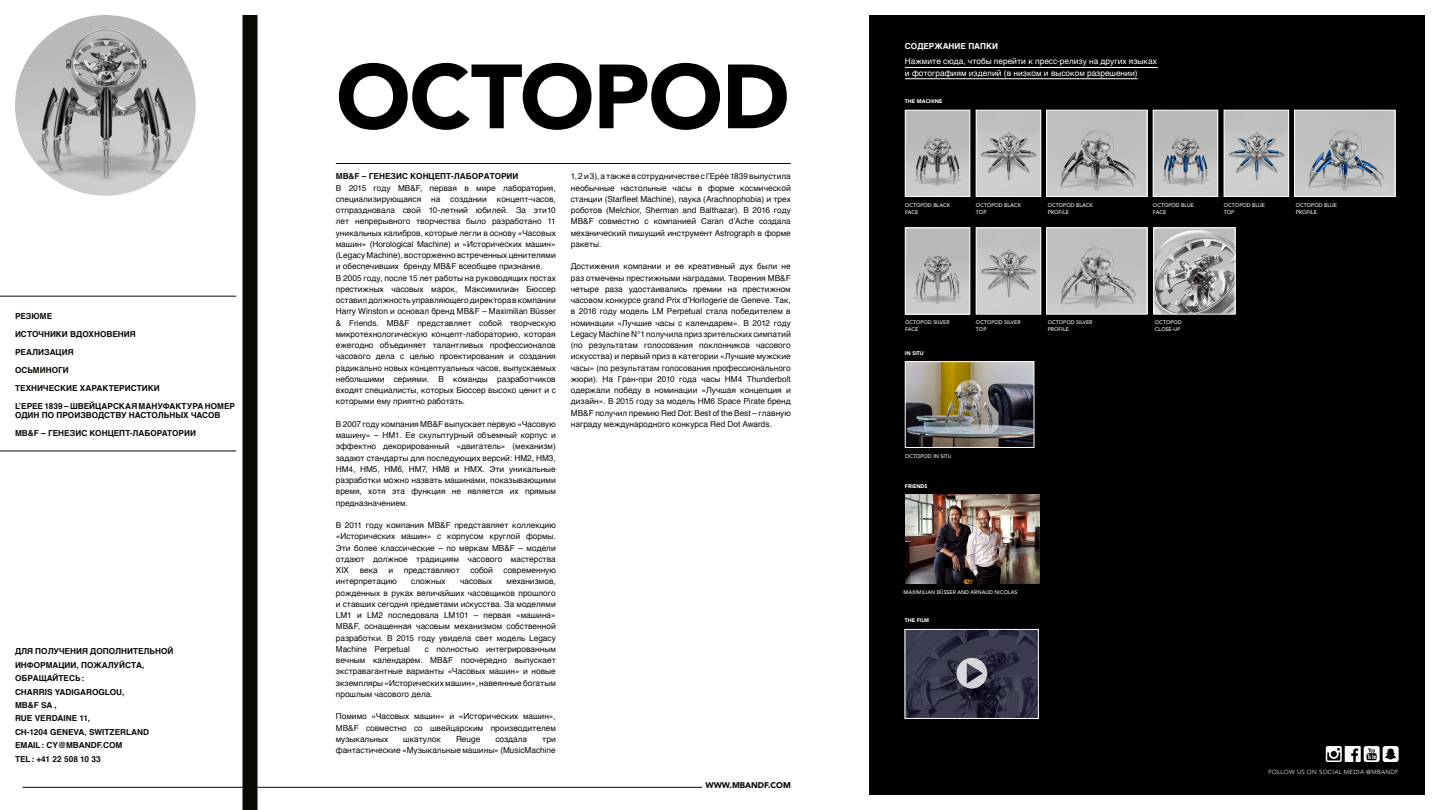
<style>
.page{position:relative;width:1440px;height:810px;background:#fff}
.page>*{position:absolute;margin:0;border:0;box-sizing:border-box;transform-origin:0 0}
.t1{font:900 90px "Avenir";letter-spacing:-.015em;color:#000}
.t2{font:8.25px/11.2px "Helvetica";color:#0b0904;text-align:justify}
.t3{font:700 8.25px/13.5px "Helvetica";color:#0b0904}
.t4{font:8.25px/11.2px "Helvetica";color:#fff}
.t5{font:700 8.25px "Helvetica";color:#fff}
.t6{font:900 8.25px "Avenir";color:#000}
.t7{font:300 6px "Avenir";letter-spacing:.05em;color:#fff}
.t8{font:500 5.25px/6.8px "Avenir LT Std";color:#fff}
.t9{font:900 5.25px "Avenir LT Std";color:#fff}
</style>
<div class="page">
<hr style="left:22px;top:787px;width:680px;height:1px;background:#0b0904">
<hr style="left:336px;top:163px;width:455px;height:1px;background:#0b0904">
<img style="left:15px;top:15px;width:181px;height:181px;border-radius:90px">
<div style="left:242px;top:15px;width:15px;height:795px;background:#0b0904"></div>
<hr style="left:0;top:296px;width:236px;height:1px;background:#0b0904">
<hr style="left:0;top:451px;width:236px;height:1px;background:#0b0904">
<div style="left:869px;top:15px;width:556px;height:780px;background:#000"></div>
<div style="left:1383px;top:746px;width:16px;height:16px;background:#fff;border-radius:3px"></div>
<svg style="left:1385px;top:749px;width:11px;height:10px"></svg>
<svg style="left:1326px;top:746px;width:35px;height:16px"></svg>
<svg style="left:1364px;top:746px;width:16px;height:16px"></svg>
<svg style="left:1367px;top:748px;width:10px;height:12px"></svg>
<hr style="left:905px;top:67px;width:253px;height:1px;background:#fff">
<hr style="left:905px;top:79px;width:233px;height:1px;background:#fff">
<img style="left:1048px;top:112px;width:97px;height:83px">
<div style="left:1046px;top:110px;width:101px;height:87px;border:1px solid #fff"></div>
<img style="left:1048px;top:230px;width:97px;height:82px">
<div style="left:1046px;top:228px;width:101px;height:86px;border:1px solid #fff"></div>
<img style="left:1156px;top:230px;width:77px;height:82px">
<div style="left:1154px;top:228px;width:81px;height:86px;border:1px solid #fff"></div>
<img style="left:1296px;top:112px;width:97px;height:83px">
<div style="left:1294px;top:110px;width:101px;height:87px;border:1px solid #fff"></div>
<img style="left:907px;top:631px;width:130px;height:86px">
<div style="left:905px;top:629px;width:134px;height:90px;border:1px solid #fff"></div>
<svg style="left:957px;top:658px;width:30px;height:31px"></svg>
<img style="left:905px;top:494px;width:135px;height:89px">
<img style="left:907px;top:112px;width:61px;height:83px">
<div style="left:905px;top:110px;width:65px;height:87px;border:1px solid #fff"></div>
<img style="left:907px;top:363px;width:125px;height:83px">
<div style="left:905px;top:361px;width:129px;height:87px;border:1px solid #fff"></div>
<img style="left:907px;top:230px;width:61px;height:82px">
<div style="left:905px;top:228px;width:65px;height:86px;border:1px solid #fff"></div>
<img style="left:1155px;top:112px;width:61px;height:83px">
<div style="left:1153px;top:110px;width:65px;height:87px;border:1px solid #fff"></div>
<img style="left:978px;top:112px;width:61px;height:83px">
<div style="left:976px;top:110px;width:65px;height:87px;border:1px solid #fff"></div>
<img style="left:978px;top:230px;width:61px;height:82px">
<div style="left:976px;top:228px;width:65px;height:86px;border:1px solid #fff"></div>
<img style="left:1226px;top:112px;width:61px;height:83px">
<div style="left:1224px;top:110px;width:65px;height:87px;border:1px solid #fff"></div>
<p class="t3" style="left:15px;top:307px;width:221px;line-height:18px">РЕЗЮМЕ<br>ИСТОЧНИКИ ВДОХНОВЕНИЯ<br>РЕАЛИЗАЦИЯ<br>ОСЬМИНОГИ<br>ТЕХНИЧЕСКИЕ ХАРАКТЕРИСТИКИ<br>L’EPEE 1839 – ШВЕЙЦАРСКАЯ МАНУФАКТУРА НОМЕР</p>
<p class="t3" style="left:15px;top:406px;width:207px;line-height:18px">ОДИН ПО ПРОИЗВОДСТВУ НАСТОЛЬНЫХ ЧАСОВ<br>MB&amp;F – ГЕНЕЗИС КОНЦЕПТ-ЛАБОРАТОРИИ</p>
<p class="t3" style="left:15px;top:644px;width:160px">ДЛЯ ПОЛУЧЕНИЯ ДОПОЛНИТЕЛЬНОЙ<br>ИНФОРМАЦИИ, ПОЖАЛУЙСТА,<br>ОБРАЩАЙТЕСЬ:<br>CHARRIS YADIGAROGLOU,<br>MB&amp;F SA ,<br>RUE VERDAINE 11,<br>CH-1204 GENEVA, SWITZERLAND<br>EMAIL: CY@MBANDF.COM<br>TEL: +41 22 508 10 33</p>
<h1 class="t1" style="left:336px;top:20px;width:456px">OCTOPOD</h1>
<p class="t3" style="left:336px;top:170px;width:184px">MB&amp;F – ГЕНЕЗИС КОНЦЕПТ-ЛАБОРАТОРИИ</p>
<p class="t2" style="left:336px;top:182px;width:222px;text-align:left">В 2015 году MB&amp;F, первая в мире лаборатория, специализирующаяся на создании концепт-часов, отпраздновала свой 10-летний юбилей. За эти10 лет непрерывного творчества было разработано 11 уникальных калибров, которые легли в основу «Часовых машин» (Horological Machine) и «Исторических машин» (Legacy Machine), восторженно встреченных ценителями и обеспечивших бренду MB&amp;F всеобщее признание.<br>В 2005 году, после 15 лет работы на руководящих постах престижных часовых марок, Максимилиан Бюссер оставил должность управляющего директора в компании Harry Winston и основал бренд MB&amp;F – Maximilian Büsser &amp; Friends. MB&amp;F представляет собой творческую микротехнологическую концепт-лабораторию, которая ежегодно объединяет талантливых профессионалов часового дела с целью проектирования и создания радикально новых концептуальных часов, выпускаемых небольшими сериями. В команды разработчиков входят специалисты, которых Бюссер высоко ценит и с которыми ему приятно работать.</p>
<p class="t2" style="left:336px;top:419px;width:221px">В 2007 году компания MB&amp;F выпускает первую «Часовую машину» – HM1. Ее скульптурный объемный корпус и эффектно декорированный «двигатель» (механизм) задают стандарты для последующих версий: HM2, HM3, HM4, HM5, HM6, HM7, HM8 и HMX. Эти уникальные разработки можно назвать машинами, показывающими время, хотя эта функция не является их прямым предназначением.</p>
<p class="t2" style="left:336px;top:520px;width:221px">В 2011 году компания MB&amp;F представляет коллекцию «Исторических машин» с корпусом круглой формы.<br>Эти более классические – по меркам MB&amp;F – модели отдают должное традициям часового мастерства XIX</p>
<p class="t2" style="left:360px;top:565px;width:20px">века</p>
<p class="t2" style="left:388px;top:565px;width:6px">и</p>
<p class="t2" style="left:404px;top:565px;width:58px">представляют</p>
<p class="t2" style="left:470px;top:565px;width:24px">собой</p>
<p class="t2" style="left:504px;top:565px;width:54px">современную</p>
<p class="t2" style="left:336px;top:576px;width:63px">интерпретацию</p>
<p class="t2" style="left:411px;top:576px;width:36px">сложных</p>
<p class="t2" style="left:460px;top:576px;width:34px">часовых</p>
<p class="t2" style="left:336px;top:576px;width:221px;text-indent:171px">механизмов, рожденных в руках величайших часовщиков прошлого и ставших сегодня предметами искусства. За моделями LM1 и LM2 последовала LM101 – первая «машина» MB&amp;F, оснащенная часовым механизмом собственной разработки. В 2015 году увидела свет модель Legacy Machine Perpetual</p>
<p class="t2" style="left:336px;top:644px;width:221px;text-indent:89px">с полностью интегрированным вечным календарем. MB&amp;F поочередно выпускает экстравагантные варианты «Часовых машин» и новые экземпляры «Исторических машин», навеянные богатым прошлым часового дела.</p>
<p class="t2" style="left:336px;top:711px;width:221px">Помимо «Часовых машин» и «Исторических машин», MB&amp;F совместно со швейцарским производителем музыкальных</p>
<p class="t2" style="left:403px;top:734px;width:39px">шкатулок</p>
<p class="t2" style="left:456px;top:734px;width:26px">Reuge</p>
<p class="t2" style="left:495px;top:734px;width:33px">создала</p>
<p class="t2" style="left:336px;top:734px;width:221px;text-align:right">три<br>фантастические «Музыкальные машины» (MusicMachine</p>
<p class="t2" style="left:571px;top:171px;width:221px">1, 2 и 3), а также в сотрудничестве с l’Epée 1839 выпустила необычные настольные часы в форме космической станции (Starfleet Machine), паука (Arachnophobia) и трех роботов (Melchior, Sherman and Balthazar). В 2016 году MB&amp;F совместно с компанией Caran d’Ache создала механический пишущий инструмент Astrograph в форме ракеты.</p>
<p class="t2" style="left:571px;top:261px;width:222px">Достижения компании и ее креативный дух были не раз отмечены престижными наградами. Творения MB&amp;F четыре раза удостаивались премии на престижном часовом конкурсе grand Prix d’Horlogerie de Geneve. Так, в 2016 году модель LM Perpetual стала победителем в номинации «Лучшие часы с календарем». В 2012 году Legacy Machine N°1 получила приз зрительских симпатий (по результатам голосования поклонников часового искусства) и первый приз в категории «Лучшие мужские часы» (по результатам голосования профессионального жюри). На Гран-при 2010 года часы HM4 Thunderbolt одержали победу в номинации «Лучшая концепция и дизайн». В 2015 году за модель HM6 Space Pirate бренд MB&amp;F получил премию Red Dot: Best of the Best – главную награду международного конкурса Red Dot Awards.</p>
<p class="t6" style="left:705px;top:778px;width:87px">WWW.MBANDF.COM</p>
<p class="t5" style="left:905px;top:39px;width:95px">СОДЕРЖАНИЕ ПАПКИ</p>
<p class="t4" style="left:905px;top:56px;width:253px">Нажмите сюда, чтобы перейти к пресс-релизу на других языках и фотографиям изделий (в низком и высоком разрешении)</p>
<p class="t9" style="left:905px;top:98px;width:39px">THE MACHINE</p>
<p class="t8" style="left:905px;top:202px;width:47px">OCTOPOD BLACK<br>FACE</p>
<p class="t8" style="left:976px;top:202px;width:47px">OCTOPOD BLACK<br>TOP</p>
<p class="t8" style="left:1048px;top:202px;width:47px">OCTOPOD BLACK<br>PROFILE</p>
<p class="t8" style="left:1153px;top:202px;width:43px">OCTOPOD BLUE<br>FACE</p>
<p class="t8" style="left:1224px;top:202px;width:43px">OCTOPOD BLUE<br>TOP</p>
<p class="t8" style="left:1296px;top:202px;width:43px">OCTOPOD BLUE<br>PROFILE</p>
<p class="t8" style="left:905px;top:319px;width:46px">OCTOPOD SILVER<br>FACE</p>
<p class="t9" style="left:905px;top:350px;width:20px">IN SITU</p>
<p class="t8" style="left:976px;top:319px;width:46px">OCTOPOD SILVER<br>TOP</p>
<p class="t8" style="left:1048px;top:319px;width:46px">OCTOPOD SILVER<br>PROFILE</p>
<p class="t8" style="left:1155px;top:319px;width:28px">OCTOPOD<br>CLOSE-UP</p>
<p class="t8" style="left:905px;top:453px;width:48px">OCTOPOD IN SITU</p>
<p class="t9" style="left:905px;top:483px;width:24px">FRIENDS</p>
<p class="t8" style="left:904px;top:589px;width:115px">MAXIMILIAN BÜSSER AND ARNAUD NICOLAS</p>
<p class="t9" style="left:905px;top:617px;width:26px">THE FILM</p>
<p class="t7" style="left:1268px;top:768px;width:132px">FOLLOW US ON SOCIAL MEDIA @MBANDF</p>
</div>
